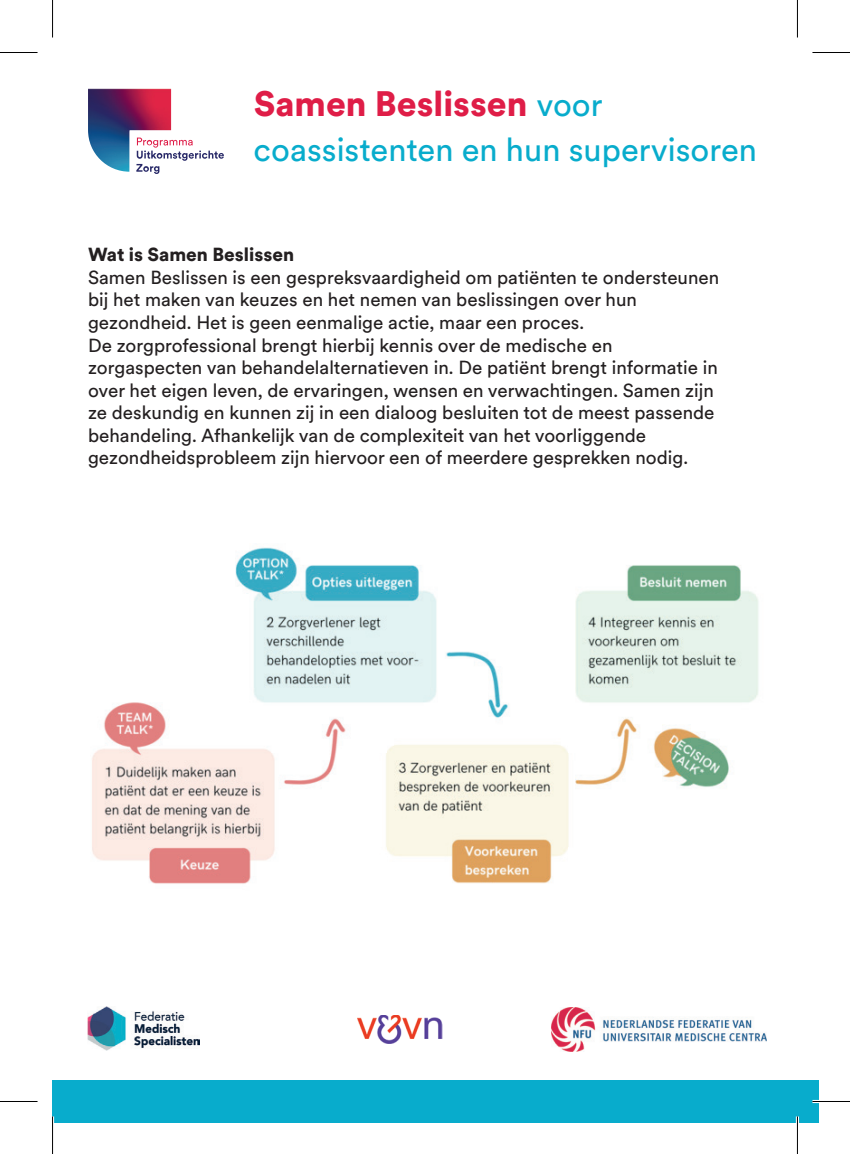
<style>
.page{position:relative;width:850px;height:1154px;background:#fff}
.page>*{position:absolute;margin:0;border:0;box-sizing:border-box;transform-origin:0 0}
.t1{font:900 35px "Circular XX";color:#df1d47}
.t2{font:32.5px "Circular XX";color:#08accc}
.t3{font:18.75px/22.5px "Circular XX";color:#231f20}
.t4{font:900 18.75px "Circular XX";color:#231f20}
.s1{font-weight:400;font-size:32.5px;color:#08accc}
</style>
<div class="page">
<svg style="left:154px;top:139px;width:70px;height:35px"></svg>
<img style="left:88px;top:89px;width:83px;height:83px">
<img style="left:88px;top:1007px;width:111px;height:43px">
<img style="left:357px;top:1015px;width:85px;height:28px">
<img style="left:551px;top:1007px;width:215px;height:44px">
<div style="left:52px;top:1080px;width:766px;height:43px;background:#08accc"></div>
<img style="left:92px;top:547px;width:667px;height:337px">
<hr style="left:812px;top:1100px;width:37px;height:3px;background:#fff">
<hr style="left:51px;top:1116px;width:3px;height:38px;background:#fff">
<hr style="left:795px;top:1116px;width:3px;height:38px;background:#fff">
<hr style="left:0;top:52px;width:38px;height:1px;background:#000">
<hr style="left:812px;top:52px;width:37px;height:1px;background:#000">
<hr style="left:0;top:1101px;width:38px;height:1px;background:#000">
<hr style="left:812px;top:1101px;width:37px;height:1px;background:#000">
<hr style="left:52px;top:0;width:1px;height:38px;background:#000">
<hr style="left:52px;top:1116px;width:1px;height:38px;background:#000">
<hr style="left:796px;top:0;width:1px;height:38px;background:#000">
<hr style="left:796px;top:1116px;width:1px;height:38px;background:#000">
<h1 class="t1" style="left:253px;top:79px;width:350px">Samen Beslissen <span class="s1">voor</span></h1>
<h2 class="t2" style="left:253px;top:128px;width:504px">coassistenten en hun supervisoren</h2>
<p class="t4" style="left:88px;top:242px;width:207px">Wat is Samen Beslissen</p>
<p class="t3" style="left:88px;top:265px;width:632px">Samen Beslissen is een gespreksvaardigheid om patiënten te ondersteunen bij het maken van keuzes en het nemen van beslissingen over hun gezondheid. Het is geen eenmalige actie, maar een proces.<br>De zorgprofessional brengt hierbij kennis over de medische en zorgaspecten van behandelalternatieven in. De patiënt brengt informatie in over het eigen leven, de ervaringen, wensen en verwachtingen. Samen zijn ze deskundig en kunnen zij in een dialoog besluiten tot de meest passende behandeling. Afhankelijk van de complexiteit van het voorliggende gezondheidsprobleem zijn hiervoor een of meerdere gesprekken nodig.</p>
</div>
